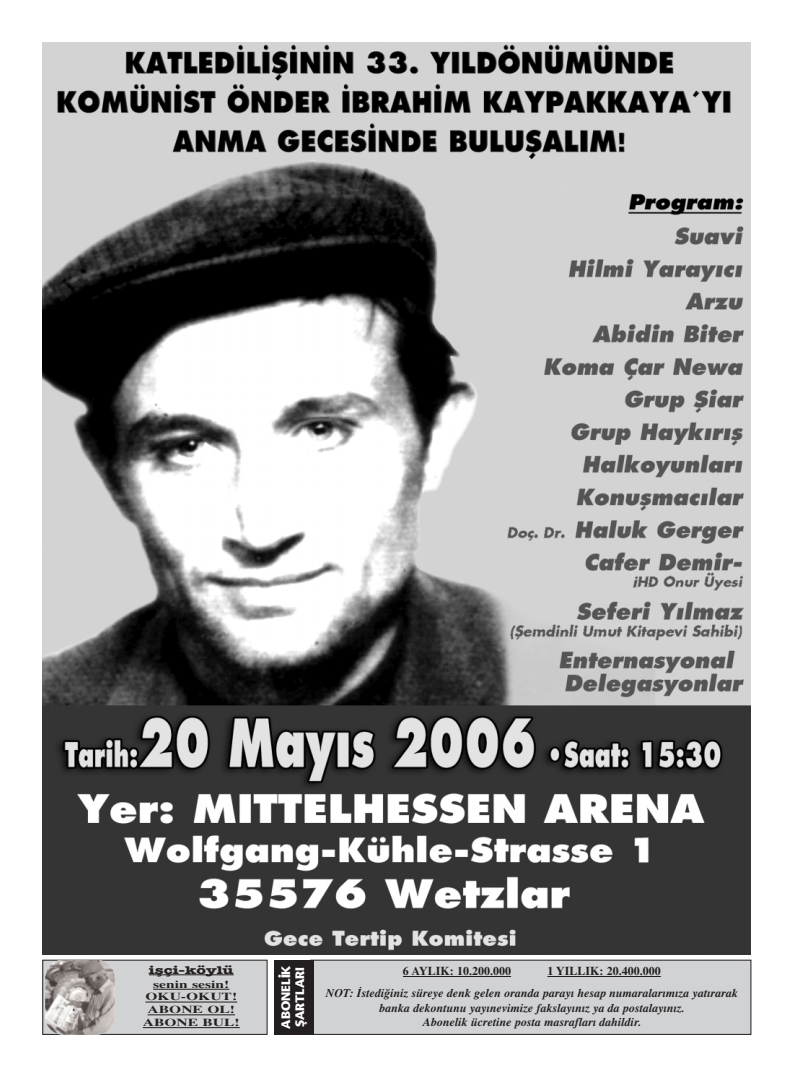
<style>
.page{position:relative;width:794px;height:1077px;background:#fff}
.page>*{position:absolute;margin:0;border:0;box-sizing:border-box;transform-origin:0 0}
.t1{font:12px/14.4px "Times Turk BI";color:#231f20;text-align:center}
.t2{font:12px "Times Turk B";color:#231f20}
.t3{font:900 12px/14px "Adver";color:#fff}
.t4{font:700 11.3px "American Typewriter";color:#231f20;scale:1.46 1}
.t5{font:10.7px/12.8px "Times Turk B";color:#231f20;text-align:center;scale:1.46 1}
</style>
<div class="page">
<div style="left:43px;top:960px;width:224px;height:74px;background:#d1d2d4"></div>
<div style="left:43px;top:960px;width:224px;height:75px;border:1px solid #231f20"></div>
<div style="left:311px;top:960px;width:440px;height:74px;background:#d1d2d4"></div>
<svg style="left:403px;top:976px;width:16px;height:1px"></svg>
<hr style="left:419px;top:976px;width:92px;height:1px;background:#231f20">
<hr style="left:556px;top:976px;width:105px;height:1px;background:#231f20">
<div style="left:310px;top:960px;width:441px;height:75px;border:1px solid #231f20"></div>
<hr style="left:149px;top:974px;width:85px;height:1px;background:#231f20">
<hr style="left:153px;top:989px;width:76px;height:1px;background:#231f20">
<hr style="left:145px;top:1002px;width:92px;height:1px;background:#231f20">
<hr style="left:148px;top:1015px;width:87px;height:1px;background:#231f20">
<hr style="left:143px;top:1027px;width:97px;height:1px;background:#231f20">
<img style="left:45px;top:960px;width:70px;height:75px;border-radius:18px">
<div style="left:274px;top:960px;width:39px;height:75px;background:#231f20"></div>
<img style="left:43px;top:43px;width:707px;height:912px">
<p class="t4" style="left:149px;top:966px;width:60px">işçi-köylü</p>
<p class="t5" style="left:143px;top:979px;width:68px">senin sesin!<br>OKU-OKUT!<br>ABONE OL!<br>ABONE BUL!</p>
<p class="t3" style="left:280px;top:1029px;width:64px;rotate:-90deg">ABONEL‹K fiARTLARI</p>
<p class="t2" style="left:403px;top:967px;width:110px">6 AYLIK: 10.200.000</p>
<p class="t2" style="left:547px;top:967px;width:115px">1 YILLIK: 20.400.000</p>
<p class="t1" style="left:326px;top:987px;width:414px">NOT: ‹stedi¤iniz süreye denk gelen oranda paray› hesap numaralar›m›za yat›rarak banka dekontunu yay›nevimize fakslay›n›z ya da postalay›n›z.<br>Abonelik ücretine posta masraflar› dahildir.</p>
</div>
